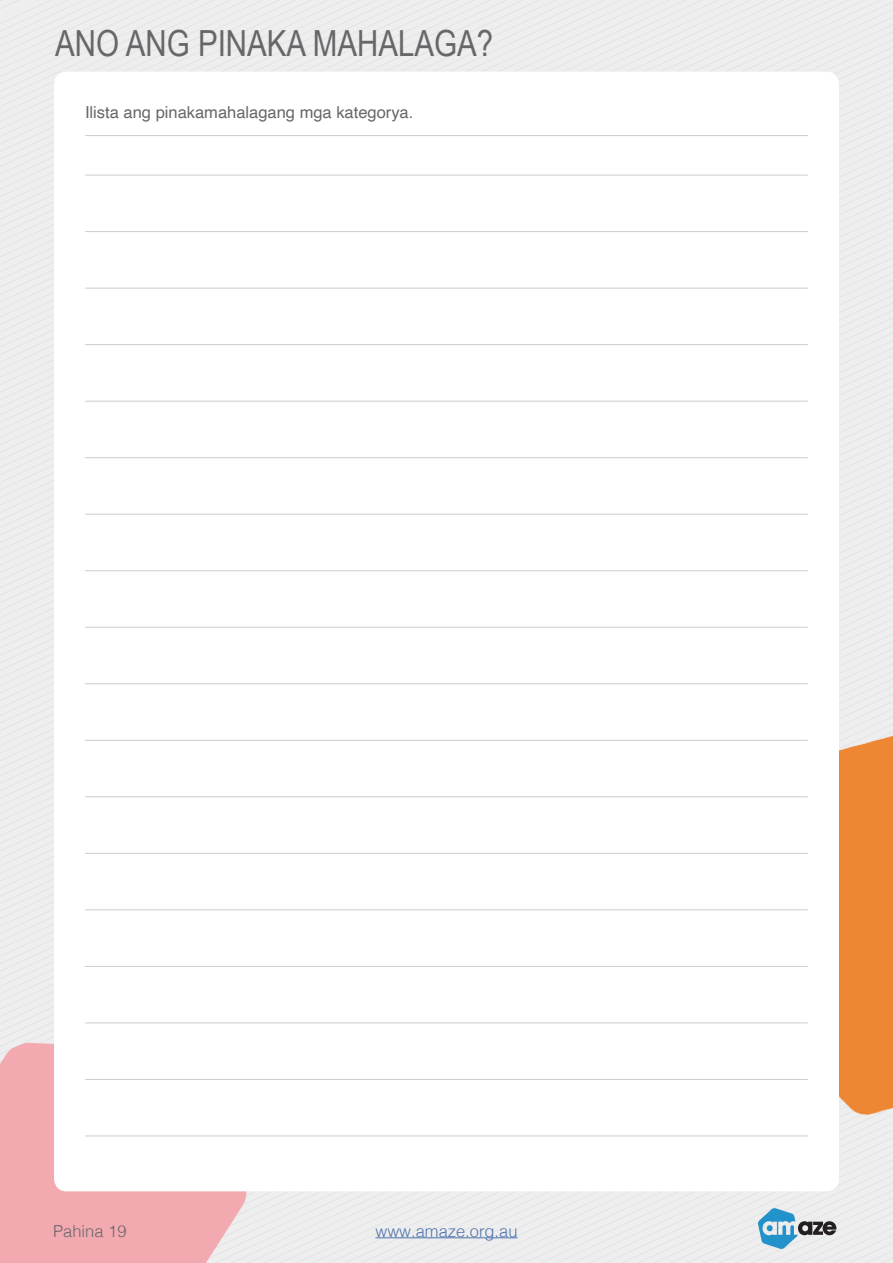
<style>
.page{position:relative;width:893px;height:1263px;background:#fff}
.page>*{position:absolute;margin:0;border:0;box-sizing:border-box;transform-origin:0 0}
.Body_copy{font:36px "Arial Narrow";color:#67676a}
.Body_copy-2{font:16.5px "Helvetica";color:#67676a}
.t1{font:300 16.5px "Helvetica";color:#4f73ac}
.t2{font:300 16.5px "Helvetica";color:#67676a}
</style>
<div class="page">
<svg style="left:341px;top:1140px;width:552px;height:123px;background:#ececed"></svg>
<img style="left:839px;top:732px;width:54px;height:408px">
<img style="left:0;top:986px;width:278px;height:277px">
<div style="left:54px;top:72px;width:785px;height:1119px;background:#fff;border-radius:13px"></div>
<hr style="left:375px;top:1237px;width:143px;height:1px;background:#4f73ac">
<svg style="left:758px;top:1208px;width:78px;height:41px;background:#9dbbcb"></svg>
<hr style="left:85px;top:135px;width:723px;height:1px;background:#cbccce">
<hr style="left:85px;top:175px;width:723px;height:1px;background:#cbccce">
<hr style="left:85px;top:231px;width:723px;height:1px;background:#cbccce">
<hr style="left:85px;top:288px;width:723px;height:1px;background:#cbccce">
<hr style="left:85px;top:344px;width:723px;height:1px;background:#cbccce">
<hr style="left:85px;top:401px;width:723px;height:1px;background:#cbccce">
<hr style="left:85px;top:457px;width:723px;height:1px;background:#cbccce">
<hr style="left:85px;top:514px;width:723px;height:1px;background:#cbccce">
<hr style="left:85px;top:570px;width:723px;height:1px;background:#cbccce">
<hr style="left:85px;top:627px;width:723px;height:1px;background:#cbccce">
<hr style="left:85px;top:683px;width:723px;height:1px;background:#cbccce">
<hr style="left:85px;top:740px;width:723px;height:1px;background:#cbccce">
<hr style="left:85px;top:796px;width:723px;height:1px;background:#cbccce">
<hr style="left:85px;top:853px;width:723px;height:1px;background:#cbccce">
<hr style="left:85px;top:910px;width:723px;height:1px;background:#cbccce">
<hr style="left:85px;top:966px;width:723px;height:1px;background:#cbccce">
<hr style="left:85px;top:1023px;width:723px;height:1px;background:#cbccce">
<hr style="left:85px;top:1079px;width:723px;height:1px;background:#cbccce">
<hr style="left:85px;top:1136px;width:723px;height:1px;background:#cbccce">
<p class="Body_copy" style="left:55px;top:17px;width:440px">ANO ANG PINAKA MAHALAGA?</p>
<p class="Body_copy-2" style="left:85px;top:100px;width:330px">Ilista ang pinakamahalagang mga kategorya.</p>
<p class="t2" style="left:53px;top:1217px;width:75px">Pahina 19</p>
<p class="t1" style="left:375px;top:1217px;width:144px">www.amaze.org.au</p>
</div>
